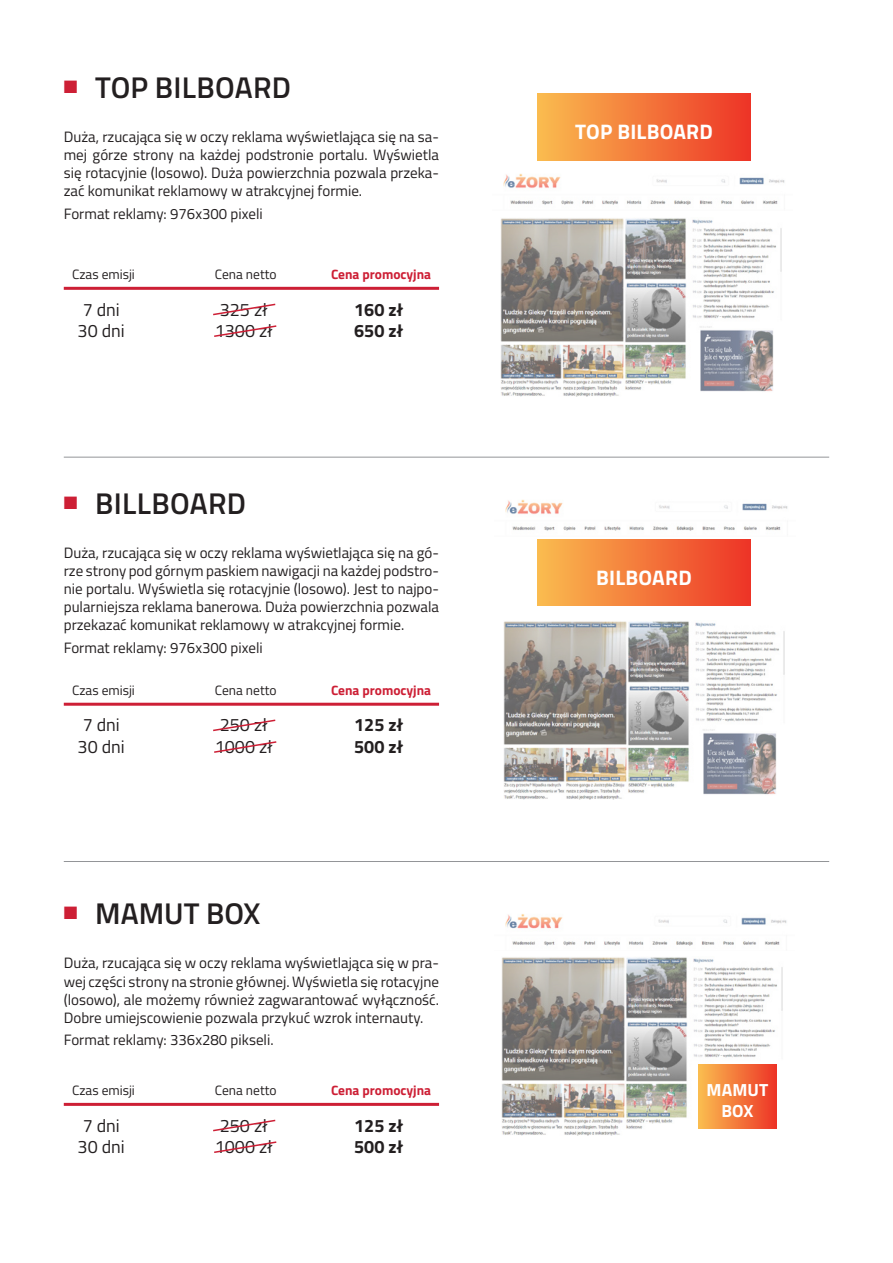
<style>
.page{position:relative;width:893px;height:1263px;background:#fff}
.page>*{position:absolute;margin:0;border:0;box-sizing:border-box;transform-origin:0 0}
.t1{font:600 30px "Titillium Web";letter-spacing:.01em;color:#231f20}
.t2{font:700 21px "Titillium Web";letter-spacing:.01em;color:#fff}
.t3{font:18px "Titillium Web";color:#231f20}
.t4{font:700 18px "Titillium Web";color:#231f20}
.t5{font:700 17.55px/21px "Titillium Web";letter-spacing:.01em;color:#fff;text-align:center}
.t6{font:15px/18px "Titillium Web";color:#231f20;text-align:justify}
.t7{font:13.5px "Titillium Web";color:#231f20}
.t8{font:700 13.5px "Titillium Web";color:#cd1f35}
.s1{font-family:"Dixieland";font-weight:400;font-size:18px;color:#cd1f35}
</style>
<div class="page">
<hr style="left:64px;top:287px;width:375px;height:3px;background:#cd1f35">
<hr style="left:64px;top:457px;width:765px;height:1px;background:#939598">
<hr style="left:64px;top:861px;width:765px;height:1px;background:#939598">
<div style="left:537px;top:539px;width:214px;height:67px;background:linear-gradient(to right,#fabc4f,#ed3427)"></div>
<img style="left:503px;top:173px;width:282px;height:32px">
<div style="left:537px;top:94px;width:214px;height:66px;background:linear-gradient(to right,#fabc4f,#ed3427)"></div>
<svg style="left:213px;top:303px;width:63px;height:13px"></svg>
<svg style="left:214px;top:325px;width:63px;height:12px"></svg>
<hr style="left:64px;top:703px;width:375px;height:3px;background:#cd1f35">
<svg style="left:213px;top:719px;width:63px;height:13px"></svg>
<svg style="left:214px;top:741px;width:63px;height:12px"></svg>
<hr style="left:64px;top:1103px;width:375px;height:3px;background:#cd1f35">
<svg style="left:213px;top:1119px;width:63px;height:13px"></svg>
<svg style="left:214px;top:1141px;width:63px;height:12px"></svg>
<img style="left:505px;top:499px;width:283px;height:32px">
<img style="left:505px;top:914px;width:282px;height:32px">
<img style="left:504px;top:621px;width:281px;height:178px">
<img style="left:704px;top:732px;width:73px;height:63px">
<img style="left:501px;top:218px;width:281px;height:179px">
<img style="left:701px;top:329px;width:73px;height:63px">
<img style="left:501px;top:957px;width:282px;height:179px">
<div style="left:699px;top:1065px;width:77px;height:64px;background:linear-gradient(to right,#fabc4f,#ed3527)"></div>
<p class="t1" style="left:64px;top:65px;width:229px"><span class="s1">N</span> TOP BILBOARD</p>
<p class="t6" style="left:64px;top:127px;width:377px">Duża, rzucająca się w oczy reklama wyświetlająca się na sa&shy;mej górze strony na każdej podstronie portalu. Wyświetla się rotacyjnie (losowo). Duża powierzchnia pozwala przeka&shy;zać komunikat reklamowy w atrakcyjnej formie.</p>
<p class="t6" style="left:64px;top:204px;width:200px">Format reklamy: 976x300 pixeli</p>
<p class="t7" style="left:72px;top:265px;width:64px">Czas emisji</p>
<p class="t7" style="left:215px;top:265px;width:63px">Cena netto</p>
<p class="t8" style="left:331px;top:264px;width:102px">Cena promocyjna</p>
<p class="t3" style="left:83px;top:296px;width:39px">7 dni</p>
<p class="t3" style="left:220px;top:296px;width:49px">325 zł</p>
<p class="t4" style="left:354px;top:295px;width:51px">160 zł</p>
<p class="t3" style="left:78px;top:318px;width:49px">30 dni</p>
<p class="t3" style="left:215px;top:318px;width:60px">1300 zł</p>
<p class="t4" style="left:354px;top:317px;width:51px">650 zł</p>
<p class="t1" style="left:64px;top:481px;width:184px"><span class="s1">N</span> BILLBOARD</p>
<p class="t6" style="left:64px;top:543px;width:377px">Duża, rzucająca się w oczy reklama wyświetlająca się na gó&shy;rze strony pod górnym paskiem nawigacji na każdej podstro&shy;nie portalu. Wyświetla się rotacyjnie (losowo). Jest to najpo&shy;pularniejsza reklama banerowa. Duża powierzchnia pozwala przekazać komunikat reklamowy w atrakcyjnej formie.</p>
<p class="t6" style="left:64px;top:638px;width:200px">Format reklamy: 976x300 pixeli</p>
<p class="t7" style="left:72px;top:681px;width:64px">Czas emisji</p>
<p class="t7" style="left:215px;top:681px;width:63px">Cena netto</p>
<p class="t8" style="left:331px;top:680px;width:102px">Cena promocyjna</p>
<p class="t3" style="left:83px;top:712px;width:39px">7 dni</p>
<p class="t3" style="left:220px;top:712px;width:49px">250 zł</p>
<p class="t4" style="left:354px;top:711px;width:51px">125 zł</p>
<p class="t3" style="left:78px;top:733px;width:49px">30 dni</p>
<p class="t3" style="left:215px;top:733px;width:60px">1000 zł</p>
<p class="t4" style="left:354px;top:733px;width:51px">500 zł</p>
<p class="t1" style="left:64px;top:891px;width:198px"><span class="s1">N</span> MAMUT BOX</p>
<p class="t6" style="left:64px;top:953px;width:377px">Duża, rzucająca się w oczy reklama wyświetlająca się w pra&shy;wej części strony na stronie głównej. Wyświetla się rotacyjne (losowo), ale możemy również zagwarantować wyłączność.<br>Dobre umiejscowienie pozwala przykuć wzrok internauty.</p>
<p class="t6" style="left:64px;top:1030px;width:211px">Format reklamy: 336x280 pikseli.</p>
<p class="t7" style="left:72px;top:1081px;width:64px">Czas emisji</p>
<p class="t7" style="left:215px;top:1081px;width:63px">Cena netto</p>
<p class="t8" style="left:331px;top:1080px;width:102px">Cena promocyjna</p>
<p class="t3" style="left:83px;top:1112px;width:39px">7 dni</p>
<p class="t3" style="left:220px;top:1112px;width:49px">250 zł</p>
<p class="t4" style="left:354px;top:1111px;width:51px">125 zł</p>
<p class="t3" style="left:78px;top:1134px;width:49px">30 dni</p>
<p class="t3" style="left:215px;top:1134px;width:60px">1000 zł</p>
<p class="t4" style="left:354px;top:1133px;width:51px">500 zł</p>
<p class="t2" style="left:575px;top:115px;width:139px">TOP BILBOARD</p>
<p class="t2" style="left:596px;top:561px;width:97px">BILBOARD</p>
<p class="t5" style="left:706px;top:1078px;width:64px">MAMUT<br>BOX</p>
</div>
